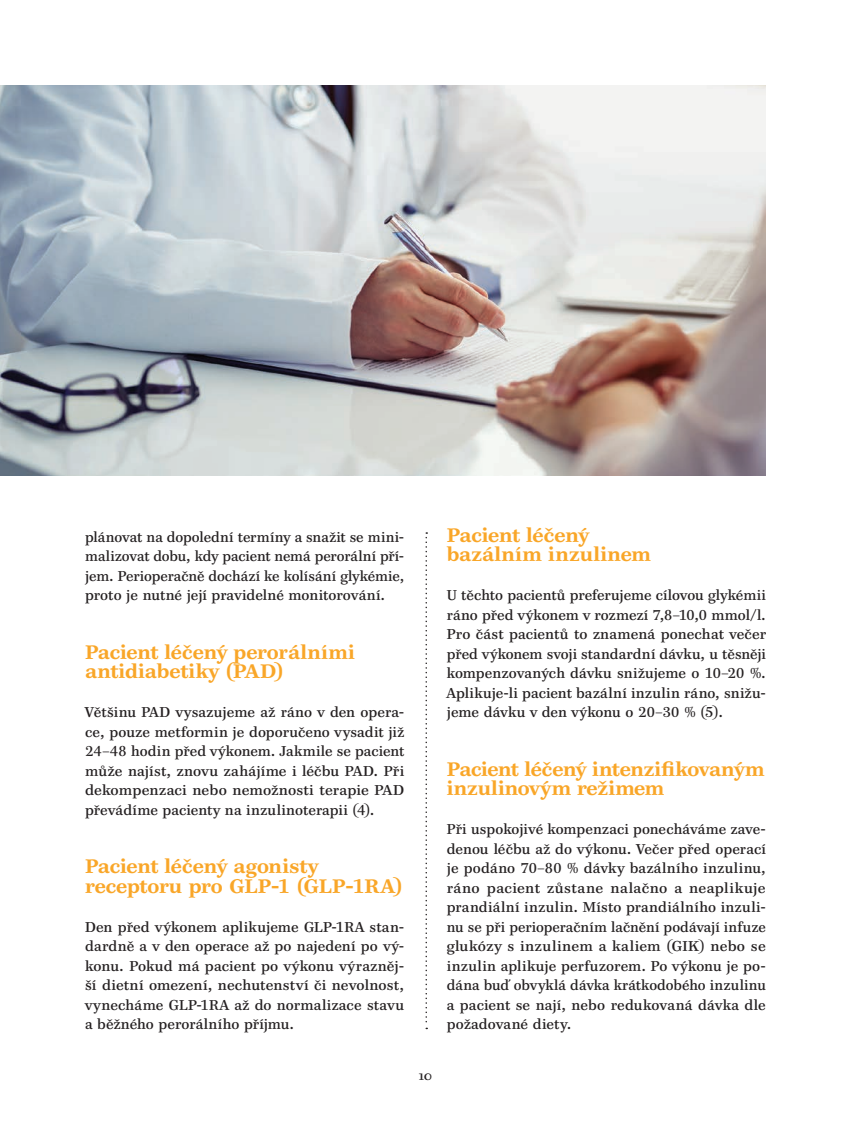
<style>
.page{position:relative;width:851px;height:1127px;background:#fff}
.page>*{position:absolute;margin:0;border:0;box-sizing:border-box;transform-origin:0 0}
.t1{font:700 19.5px/19.5px "Paperback 12";letter-spacing:-.005em;color:#f9a628}
.t2{font:14.25px/19.5px "Paperback 12";letter-spacing:.015em;color:#231f20;text-align:justify}
.t3{font:13.5px "Paperback 12";color:#231f20}
</style>
<div class="page">
<svg style="left:425px;top:532px;width:2px;height:497px"></svg>
<img style="left:0;top:85px;width:765px;height:390px">
<p class="t2" style="left:85px;top:527px;width:321px">plánovat na dopolední termíny a snažit se mini&shy;malizovat dobu, kdy pacient nemá perorální pří&shy;jem. Perioperačně dochází ke kolísání glykémie, proto je nutné její pravidelné monitorování.</p>
<h1 class="t1" style="left:85px;top:642px;width:271px">Pacient léčený perorálními antidiabetiky (PAD)</h1>
<p class="t2" style="left:85px;top:702px;width:320px">Většinu PAD vysazujeme až ráno v den opera&shy;ce, pouze metformin je doporučeno vysadit již 24–48 hodin před výkonem. Jakmile se pacient může najíst, znovu zahájíme i léčbu PAD. Při dekompenzaci nebo nemožnosti terapie PAD převádíme pacienty na inzulinoterapii (4).</p>
<h1 class="t1" style="left:85px;top:856px;width:319px">Pacient léčený agonisty receptoru pro GLP-1 (GLP-1RA)</h1>
<p class="t2" style="left:85px;top:917px;width:320px">Den před výkonem aplikujeme GLP-1RA stan&shy;dardně a v den operace až po najedení po vý&shy;konu. Pokud má pacient po výkonu výrazněj&shy;ší dietní omezení, nechutenství či nevolnost, vynecháme GLP-1RA až do normalizace stavu a běžného perorálního příjmu.</p>
<h1 class="t1" style="left:446px;top:525px;width:206px">Pacient léčený bazálním inzulinem</h1>
<p class="t2" style="left:446px;top:585px;width:320px">U těchto pacientů preferujeme cílovou glykémii ráno před výkonem v rozmezí 7,8–10,0 mmol/l.<br>Pro část pacientů to znamená ponechat večer před výkonem svoji standardní dávku, u těsněji kompenzovaných dávku snižujeme o 10–20 %.<br>Aplikuje-li pacient bazální inzulin ráno, snižu&shy;jeme dávku v den výkonu o 20–30 % (5).</p>
<h1 class="t1" style="left:446px;top:759px;width:319px">Pacient léčený intenzifikovaným inzulinovým režimem</h1>
<p class="t2" style="left:446px;top:819px;width:321px">Při uspokojivé kompenzaci ponecháváme zave&shy;denou léčbu až do výkonu. Večer před operací je podáno 70–80 % dávky bazálního inzulinu, ráno pacient zůstane nalačno a neaplikuje prandiální inzulin. Místo prandiálního inzuli&shy;nu se při perioperačním lačnění podávají infuze glukózy s inzulinem a kaliem (GIK) nebo se inzulin aplikuje perfuzorem. Po výkonu je po&shy;dána buď obvyklá dávka krátkodobého inzulinu a pacient se nají, nebo redukovaná dávka dle požadované diety.</p>
<p class="t3" style="left:418px;top:1066px;width:15px">10</p>
</div>
